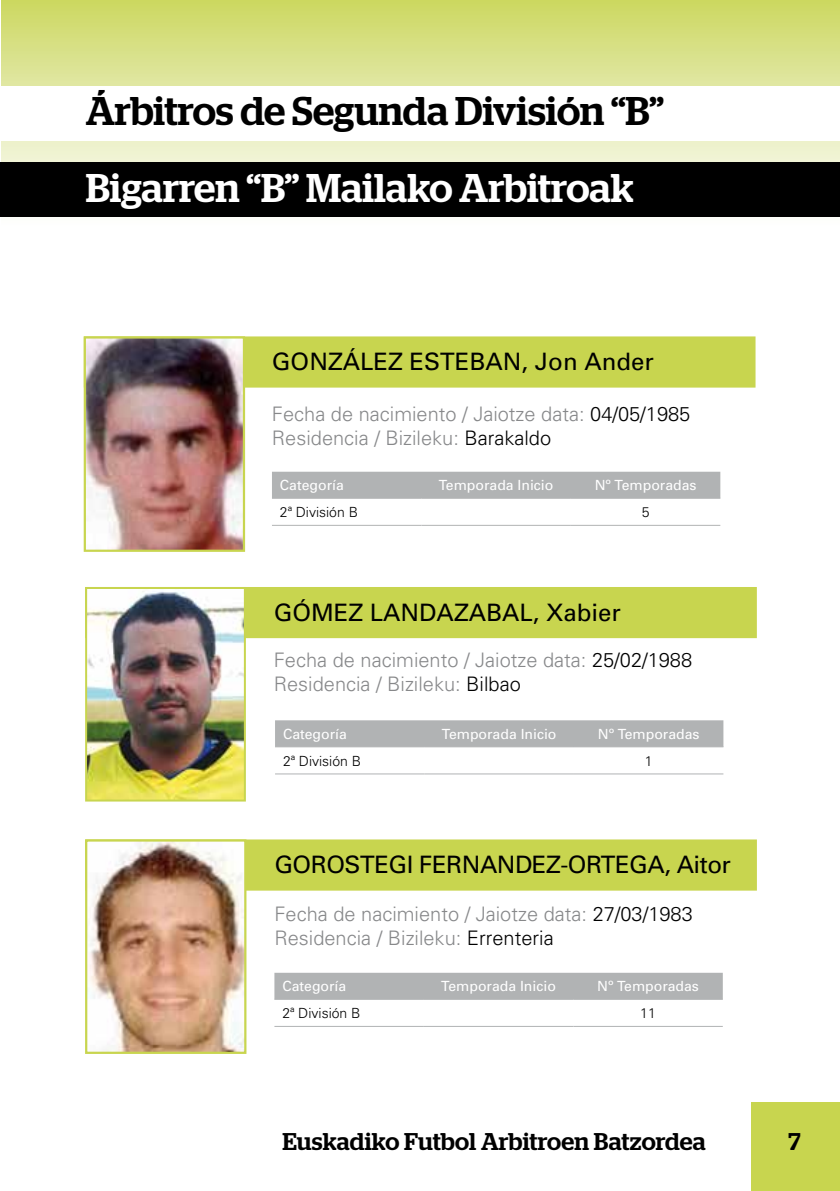
<style>
.page{position:relative;width:840px;height:1191px;background:#fff}
.page>*{position:absolute;margin:0;border:0;box-sizing:border-box;transform-origin:0 0}
.t1{font:500 40px "Stag";color:#000}
.t2{font:500 40px "Stag";color:#fff}
.t3{font:500 24.2px "Stag";letter-spacing:.01em;color:#000}
.t4{font:24px "Univers";color:#000}
.t5{font:24px "Univers";letter-spacing:-.02em;color:#000}
.t6{font:300 20px/24px "Univers";color:#87888a}
.t7{font:14px "Univers";color:#fff}
.t8{font:300 14px "Univers";color:#000}
.s1{color:#000}
</style>
<div class="page">
<svg style="left:1px;top:0;width:838px;height:162px;background:#dbe390"></svg>
<div style="left:0;top:86px;width:839px;height:55px;background:#fff"></div>
<div style="left:0;top:162px;width:839px;height:55px;background:#000"></div>
<div style="left:750px;top:1102px;width:89px;height:89px;background:#c8d54f"></div>
<div style="left:272px;top:472px;width:448px;height:26px;background:#b1b3b4"></div>
<hr style="left:272px;top:498px;width:149px;height:1px;background:#b1b3b4">
<hr style="left:421px;top:498px;width:149px;height:1px;background:#b1b3b4">
<hr style="left:570px;top:498px;width:150px;height:1px;background:#b1b3b4">
<hr style="left:272px;top:525px;width:149px;height:1px;background:#b1b3b4">
<hr style="left:421px;top:525px;width:149px;height:1px;background:#b1b3b4">
<hr style="left:570px;top:525px;width:150px;height:1px;background:#b1b3b4">
<div style="left:84px;top:336px;width:671px;height:51px;background:#c8d54f;border:2px solid #c8d54f"></div>
<img style="left:87px;top:339px;width:155px;height:210px">
<div style="left:84px;top:336px;width:161px;height:216px;border:2px solid #c8d54f"></div>
<div style="left:85px;top:587px;width:671px;height:51px;background:#c8d54f"></div>
<img style="left:88px;top:590px;width:155px;height:208px">
<div style="left:85px;top:587px;width:161px;height:214px;border:2px solid #c8d54f"></div>
<div style="left:274px;top:972px;width:448px;height:26px;background:#b1b3b4"></div>
<hr style="left:274px;top:998px;width:149px;height:1px;background:#b1b3b4">
<hr style="left:423px;top:998px;width:150px;height:1px;background:#b1b3b4">
<hr style="left:573px;top:998px;width:149px;height:1px;background:#b1b3b4">
<hr style="left:274px;top:1026px;width:149px;height:1px;background:#b1b3b4">
<hr style="left:423px;top:1026px;width:150px;height:1px;background:#b1b3b4">
<hr style="left:573px;top:1026px;width:149px;height:1px;background:#b1b3b4">
<div style="left:85px;top:839px;width:671px;height:51px;background:#c8d54f;border:2px solid #c8d54f"></div>
<img style="left:88px;top:842px;width:155px;height:209px">
<div style="left:85px;top:839px;width:161px;height:215px;border:2px solid #c8d54f"></div>
<div style="left:275px;top:720px;width:448px;height:26px;background:#b1b3b4"></div>
<hr style="left:275px;top:746px;width:149px;height:1px;background:#b1b3b4">
<hr style="left:424px;top:746px;width:149px;height:1px;background:#b1b3b4">
<hr style="left:573px;top:746px;width:150px;height:1px;background:#b1b3b4">
<hr style="left:275px;top:773px;width:149px;height:1px;background:#b1b3b4">
<hr style="left:424px;top:773px;width:149px;height:1px;background:#b1b3b4">
<hr style="left:573px;top:773px;width:150px;height:1px;background:#b1b3b4">
<h1 class="t1" style="left:86px;top:97px;width:579px">Árbitros de Segunda División “B”</h1>
<h1 class="t2" style="left:86px;top:173px;width:549px">Bigarren “B” Mailako Arbitroak</h1>
<p class="t4" style="left:272px;top:347px;width:383px">GONZÁLEZ ESTEBAN, Jon Ander</p>
<p class="t6" style="left:272px;top:402px;width:419px">Fecha de nacimiento / Jaiotze data: <span class="s1">04/05/1985<br></span>Residencia / Bizileku: <span class="s1">Barakaldo</span></p>
<p class="t7" style="left:280px;top:477px;width:65px">Categoría</p>
<p class="t7" style="left:438px;top:477px;width:116px">Temporada Inicio</p>
<p class="t7" style="left:594px;top:477px;width:103px">Nº Temporadas</p>
<p class="t8" style="left:280px;top:504px;width:80px">2ª División B</p>
<p class="t8" style="left:641px;top:504px;width:9px">5</p>
<p class="t4" style="left:273px;top:598px;width:348px">GÓMEZ LANDAZABAL, Xabier</p>
<p class="t6" style="left:273px;top:648px;width:419px">Fecha de nacimiento / Jaiotze data: <span class="s1">25/02/1988<br></span>Residencia / Bizileku: <span class="s1">Bilbao</span></p>
<p class="t7" style="left:283px;top:725px;width:65px">Categoría</p>
<p class="t7" style="left:441px;top:725px;width:116px">Temporada Inicio</p>
<p class="t7" style="left:597px;top:725px;width:103px">Nº Temporadas</p>
<p class="t8" style="left:283px;top:752px;width:80px">2ª División B</p>
<p class="t8" style="left:644px;top:752px;width:9px">1</p>
<p class="t5" style="left:274px;top:850px;width:457px">GOROSTEGI FERNANDEZ-ORTEGA, Aitor</p>
<p class="t6" style="left:274px;top:902px;width:419px">Fecha de nacimiento / Jaiotze data: <span class="s1">27/03/1983<br></span>Residencia / Bizileku: <span class="s1">Errenteria</span></p>
<p class="t7" style="left:282px;top:978px;width:65px">Categoría</p>
<p class="t7" style="left:441px;top:978px;width:116px">Temporada Inicio</p>
<p class="t7" style="left:596px;top:978px;width:103px">Nº Temporadas</p>
<p class="t8" style="left:282px;top:1005px;width:80px">2ª División B</p>
<p class="t8" style="left:640px;top:1005px;width:17px">11</p>
<p class="t3" style="left:282px;top:1132px;width:425px">Euskadiko Futbol Arbitroen Batzordea</p>
<p class="t3" style="left:788px;top:1132px;width:14px">7</p>
</div>
